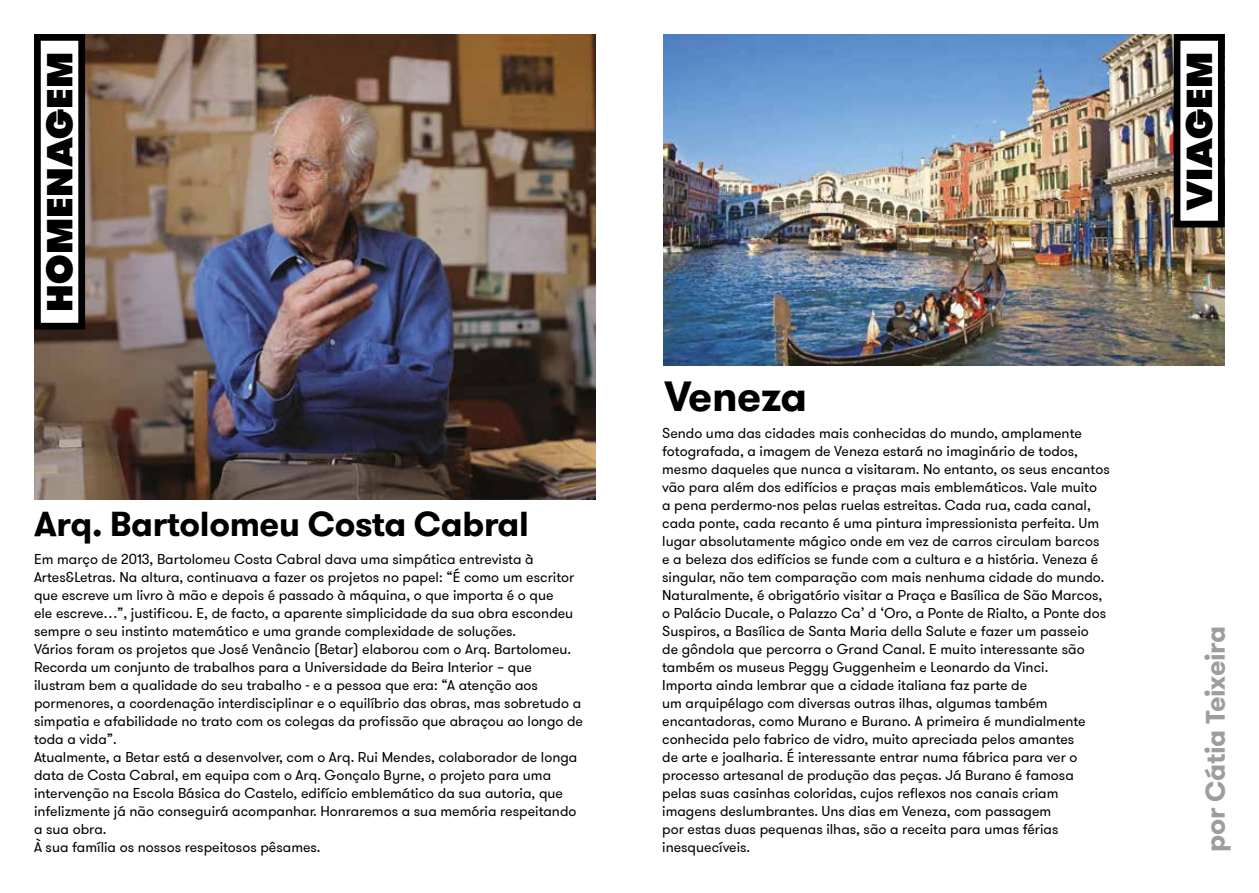
<style>
.page{position:relative;width:1259px;height:893px;background:#fff}
.page>*{position:absolute;margin:0;border:0;box-sizing:border-box;transform-origin:0 0}
.t1{font:700 42px "GT Walsheim Pro";letter-spacing:-.01em;color:#000}
.t2{font:800 36px "GT Walsheim Pro";letter-spacing:.005em;color:#000}
.t3{font:700 34.5px "GT Walsheim Pro";letter-spacing:-.01em;color:#000}
.t4{font:700 27px "GT Walsheim Pro";letter-spacing:-.01em;color:#9d9d9c}
.t5{font:14.25px/18px "GT Walsheim Pro";color:#000}
</style>
<div class="page">
<img style="left:663px;top:34px;width:561px;height:332px">
<div style="left:1177px;top:37px;width:44px;height:187px;background:#fff"></div>
<div style="left:1173px;top:34px;width:51px;height:193px;border:7px solid #000"></div>
<img style="left:34px;top:34px;width:561px;height:466px">
<div style="left:37px;top:37px;width:45px;height:289px;background:#fff"></div>
<div style="left:34px;top:34px;width:51px;height:296px;border:7px solid #000"></div>
<h2 class="t2" style="left:35px;top:312px;width:261px;rotate:-90deg">HOMENAGEM</h2>
<h3 class="t3" style="left:34px;top:501px;width:496px">Arq. Bartolomeu Costa Cabral</h3>
<p class="t5" style="left:34px;top:550px;width:550px">Em março de 2013, Bartolomeu Costa Cabral dava uma simpática entrevista à Artes&amp;Letras. Na altura, continuava a fazer os projetos no papel: “É como um escritor que escreve um livro à mão e depois é passado à máquina, o que importa é o que<br>ele escreve…”, justificou. E, de facto, a aparente simplicidade da sua obra escondeu sempre o seu instinto matemático e uma grande complexidade de soluções.<br>Vários foram os projetos que José Venâncio (Betar) elaborou com o Arq. Bartolomeu.<br>Recorda um conjunto de trabalhos para a Universidade da Beira Interior – que ilustram bem a qualidade do seu trabalho - e a pessoa que era: “A atenção aos pormenores, a coordenação interdisciplinar e o equilíbrio das obras, mas sobretudo a simpatia e afabilidade no trato com os colegas da profissão que abraçou ao longo de toda a vida”.<br>Atualmente, a Betar está a desenvolver, com o Arq. Rui Mendes, colaborador de longa data de Costa Cabral, em equipa com o Arq. Gonçalo Byrne, o projeto para uma intervenção na Escola Básica do Castelo, edifício emblemático da sua autoria, que infelizmente já não conseguirá acompanhar. Honraremos a sua memória respeitando a sua obra.<br>À sua família os nossos respeitosos pêsames.</p>
<h1 class="t1" style="left:664px;top:369px;width:144px">Veneza</h1>
<p class="t5" style="left:662px;top:424px;width:449px">Sendo uma das cidades mais conhecidas do mundo, amplamente fotografada, a imagem de Veneza estará no imaginário de todos, mesmo daqueles que nunca a visitaram. No entanto, os seus encantos vão para além dos edifícios e praças mais emblemáticos. Vale muito<br>a pena perdermo-nos pelas ruelas estreitas. Cada rua, cada canal, cada ponte, cada recanto é uma pintura impressionista perfeita. Um lugar absolutamente mágico onde em vez de carros circulam barcos e a beleza dos edifícios se funde com a cultura e a história. Veneza é singular, não tem comparação com mais nenhuma cidade do mundo.<br>Naturalmente, é obrigatório visitar a Praça e Basílica de São Marcos, o Palácio Ducale, o Palazzo Ca’ d ‘Oro, a Ponte de Rialto, a Ponte dos Suspiros, a Basílica de Santa Maria della Salute e fazer um passeio<br>de gôndola que percorra o Grand Canal. E muito interessante são também os museus Peggy Guggenheim e Leonardo da Vinci.<br>Importa ainda lembrar que a cidade italiana faz parte de<br>um arquipélago com diversas outras ilhas, algumas também encantadoras, como Murano e Burano. A primeira é mundialmente conhecida pelo fabrico de vidro, muito apreciada pelos amantes<br>de arte e joalharia. É interessante entrar numa fábrica para ver o processo artesanal de produção das peças. Já Burano é famosa pelas suas casinhas coloridas, cujos reflexos nos canais criam imagens deslumbrantes. Uns dias em Veneza, com passagem<br>por estas duas pequenas ilhas, são a receita para umas férias inesquecíveis.</p>
<h2 class="t2" style="left:1174px;top:210px;width:159px;rotate:-90deg">VIAGEM</h2>
<h3 class="t4" style="left:1198px;top:852px;width:228px;rotate:-90deg">por Cátia Teixeira</h3>
</div>
